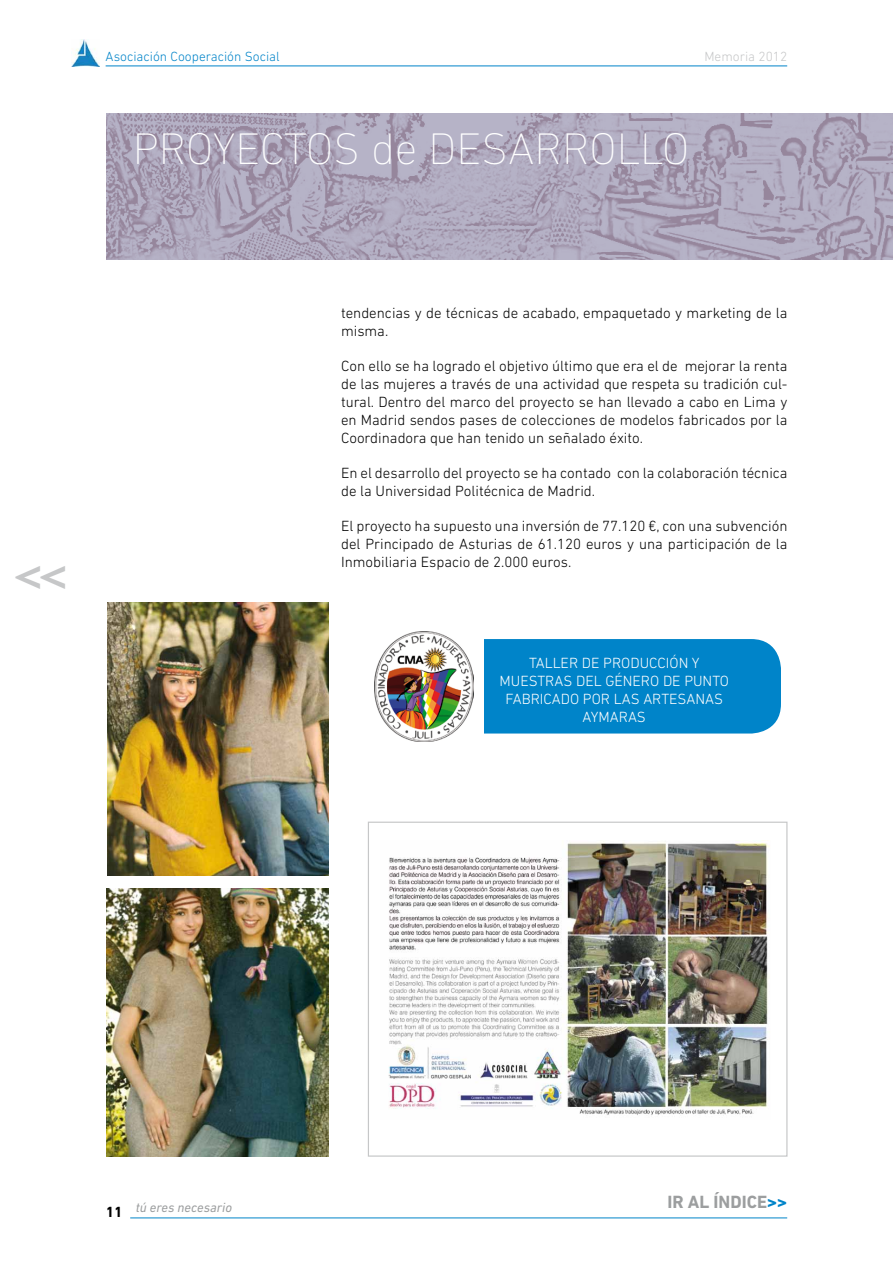
<style>
.page{position:relative;width:893px;height:1263px;background:#fff}
.page>*{position:absolute;margin:0;border:0;box-sizing:border-box;transform-origin:0 0}
.t1{font:200 45px "DIN Next LT Pro";color:#fff}
.t2{font:700 43.5px "Times";color:#c6c7c8}
.t3{font:700 18px "DIN Next LT Pro";color:#9c9e9f}
.t4{font:300 15px/18px "DIN Next LT Pro";color:#000}
.t5{font:300 15px/18px "DIN Next LT Pro";color:#fff;text-align:center}
.t6{font:700 15px "DIN Next LT Pro";color:#000}
.t7{font:300 13.5px "DIN Next LT Pro";color:#0084c9}
.t8{font:italic 13.5px "DIN Next LT Pro";color:#9c9e9f}
.t9{font:300 13.5px "DIN Next LT Pro";color:#c6c7c8}
.s1{color:#0084c9}
</style>
<div class="page">
<hr style="left:106px;top:66px;width:681px;height:1px;background:#0084c9">
<hr style="left:130px;top:1218px;width:657px;height:1px;background:#0084c9">
<img style="left:71px;top:40px;width:29px;height:26px">
<img style="left:388px;top:841px;width:382px;height:274px">
<div style="left:368px;top:822px;width:419px;height:335px;border:1px solid #c6c7c8"></div>
<div style="left:433px;top:639px;width:348px;height:94px;background:#0084c9;border-radius:30px"></div>
<div style="left:374px;top:631px;width:110px;height:110px;background:#fff"></div>
<img style="left:374px;top:631px;width:100px;height:110px">
<img style="left:107px;top:602px;width:221px;height:273px">
<img style="left:106px;top:888px;width:222px;height:269px">
<img style="left:106px;top:114px;width:787px;height:146px">
<p class="t7" style="left:106px;top:48px;width:176px">Asociación Cooperación Social</p>
<p class="t9" style="left:704px;top:48px;width:84px">Memoria 2012</p>
<h1 class="t1" style="left:133px;top:123px;width:558px">PROYECTOS de DESARROLLO</h1>
<h2 class="t2" style="left:16px;top:533px;width:51px">&lt;&lt;</h2>
<p class="t4" style="left:341px;top:304px;width:448px">tendencias y de técnicas de acabado, empaquetado y marketing de la misma.</p>
<p class="t4" style="left:341px;top:357px;width:448px;text-align:justify">Con ello se ha logrado el objetivo último que era el de mejorar la renta de las mujeres a través de una actividad que respeta su tradición cul&shy;tural. Dentro del marco del proyecto se han llevado a cabo en Lima y en Madrid sendos pases de colecciones de modelos fabricados por la Coordinadora que han tenido un señalado éxito.</p>
<p class="t4" style="left:341px;top:464px;width:448px">En el desarrollo del proyecto se ha contado con la colaboración técnica de la Universidad Politécnica de Madrid.</p>
<p class="t4" style="left:341px;top:517px;width:448px;text-align:justify">El proyecto ha supuesto una inversión de 77.120 €, con una subvención del Principado de Asturias de 61.120 euros y una participación de la Inmobiliaria Espacio de 2.000 euros.</p>
<p class="t5" style="left:499px;top:654px;width:231px">TALLER DE PRODUCCIÓN Y<br>MUESTRAS DEL GÉNERO DE PUNTO<br>FABRICADO POR LAS ARTESANAS<br>AYMARAS</p>
<p class="t6" style="left:106px;top:1203px;width:18px">11</p>
<p class="t8" style="left:136px;top:1200px;width:98px">tú eres necesario</p>
<p class="t3" style="left:667px;top:1191px;width:121px">IR AL ÍNDICE<span class="s1">&gt;&gt;</span></p>
</div>
